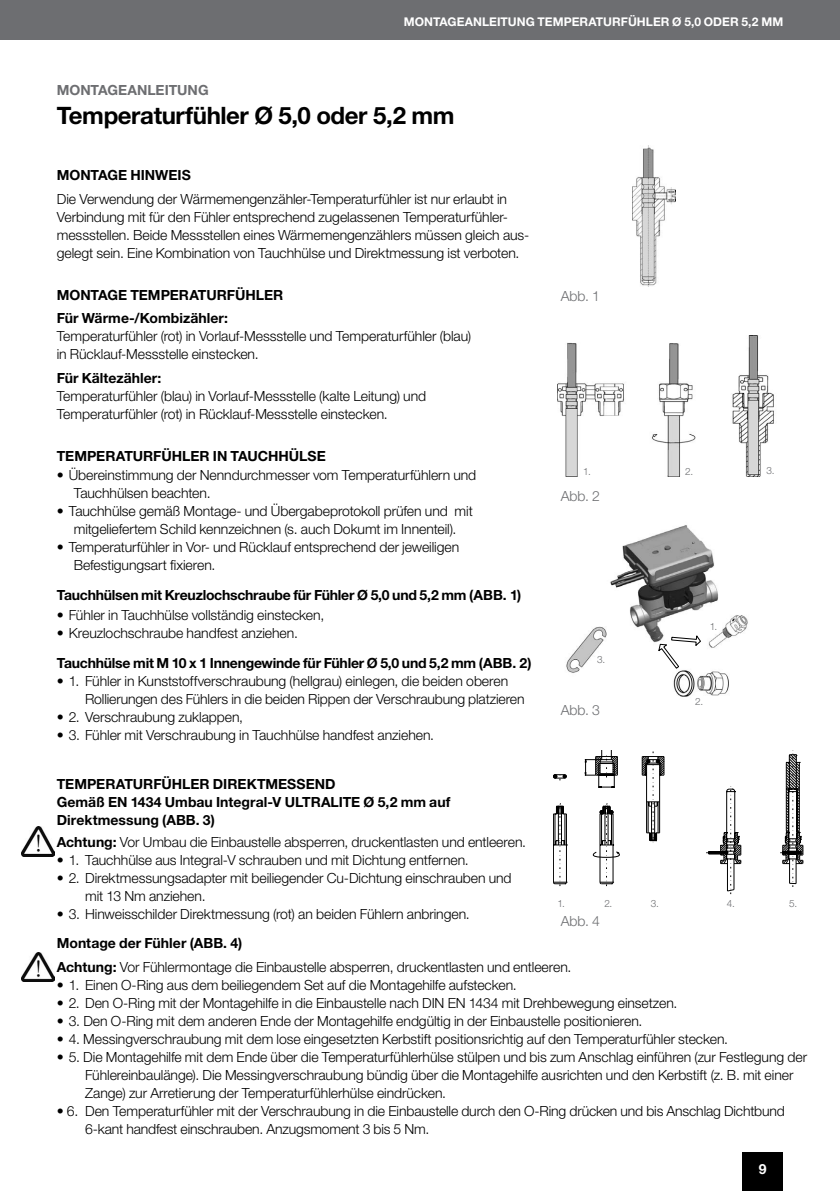
<style>
.page{position:relative;width:840px;height:1191px;background:#fff}
.page>*{position:absolute;margin:0;border:0;box-sizing:border-box;transform-origin:0 0}
.t1{font:700 24px "Helvetica Neue LT Std";letter-spacing:-.02em;color:#000}
.t2{font:300 14px/18px "Helvetica Neue LT Std";letter-spacing:-.005em;color:#000}
.t3{font:700 14px/18px "Helvetica Neue LT Std";color:#000}
.t4{font:700 14px "Helvetica Neue LT Std";letter-spacing:-.02em;color:#000}
.t5{font:300 14px "Helvetica Neue LT Std";color:#6d6e71}
.t6{font:700 14px "Helvetica Neue LT Std";color:#6d6e71}
.t7{font:700 14px "Helvetica Neue LT Std";color:#fff}
.t8{font:700 12px "Helvetica Neue LT Std";letter-spacing:.005em;color:#fff}
.t9{font:300 10px "Helvetica Neue LT Std";color:#6d6e71}
.s1{font-weight:700}
</style>
<div class="page">
<div style="left:742px;top:1152px;width:40px;height:39px;background:#000"></div>
<div style="left:0;top:0;width:839px;height:40px;background:#6d6e71"></div>
<img style="left:632px;top:145px;width:43px;height:141px">
<img style="left:557px;top:335px;width:217px;height:141px">
<img style="left:566px;top:525px;width:182px;height:172px">
<svg style="left:657px;top:635px;width:43px;height:34px"></svg>
<svg style="left:553px;top:751px;width:250px;height:143px"></svg>
<img style="left:22px;top:827px;width:32px;height:29px">
<img style="left:22px;top:952px;width:32px;height:29px">
<p class="t8" style="left:403px;top:14px;width:380px">MONTAGEANLEITUNG TEMPERATURFÜHLER Ø 5,0 ODER 5,2 MM</p>
<p class="t6" style="left:57px;top:81px;width:153px">MONTAGEANLEITUNG</p>
<h1 class="t1" style="left:57px;top:100px;width:399px">Temperaturfühler Ø 5,0 oder 5,2 mm</h1>
<p class="t3" style="left:57px;top:166px;width:135px">MONTAGE HINWEIS</p>
<p class="t2" style="left:57px;top:189px;width:474px">Die Verwendung der Wärmemengenzähler-Temperaturfühler ist nur erlaubt in Verbindung mit für den Fühler entsprechend zugelassenen Temperaturfühler&shy;messstellen. Beide Messstellen eines Wärmemengenzählers müssen gleich aus&shy;gelegt sein. Eine Kombination von Tauchhülse und Direktmessung ist verboten.</p>
<p class="t3" style="left:57px;top:282px;width:228px;line-height:23.6px">MONTAGE TEMPERATURFÜHLER<br>Für Wärme-/Kombizähler:</p>
<p class="t2" style="left:57px;top:327px;width:415px">Temperaturfühler (rot) in Vorlauf-Messstelle und Temperaturfühler (blau) in Rücklauf-Messstelle einstecken.</p>
<p class="t3" style="left:57px;top:368px;width:106px">Für Kältezähler:</p>
<p class="t2" style="left:57px;top:387px;width:371px">Temperaturfühler (blau) in Vorlauf-Messstelle (kalte Leitung) und<br>Temperaturfühler (rot) in Rücklauf-Messstelle einstecken.</p>
<p class="t3" style="left:57px;top:446px;width:270px">TEMPERATURFÜHLER IN TAUCHHÜLSE</p>
<p class="t2" style="left:74px;top:466px;width:404px;text-indent:-17px">• Übereinstimmung der Nenndurchmesser vom Temperaturfühlern und<br>Tauchhülsen beachten.</p>
<p class="t2" style="left:57px;top:502px;width:417px;text-align:center">• Tauchhülse gemäß Montage- und Übergabeprotokoll prüfen und mit mitgeliefertem Schild kennzeichnen (s. auch Dokumt im Innenteil).</p>
<p class="t2" style="left:74px;top:538px;width:387px;text-indent:-17px">• Temperaturfühler in Vor- und Rücklauf entsprechend der jeweiligen<br>Befestigungsart fixieren.</p>
<p class="t4" style="left:57px;top:586px;width:466px">Tauchhülsen mit Kreuzlochschraube für Fühler Ø 5,0 und 5,2 mm (ABB. 1)</p>
<p class="t2" style="left:57px;top:606px;width:269px">• Fühler in Tauchhülse vollständig einstecken,</p>
<p class="t2" style="left:57px;top:624px;width:242px">• Kreuzlochschraube handfest anziehen.</p>
<p class="t4" style="left:57px;top:654px;width:476px">Tauchhülse mit M 10 x 1 Innengewinde für Fühler Ø 5,0 und 5,2 mm (ABB. 2)</p>
<p class="t2" style="left:85px;top:672px;width:440px;text-indent:-28px">• 1. Fühler in Kunststoffverschraubung (hellgrau) einlegen, die beiden oberen<br>Rollierungen des Fühlers in die beiden Rippen der Verschraubung platzieren</p>
<p class="t2" style="left:57px;top:708px;width:188px">• 2. Verschraubung zuklappen,</p>
<p class="t2" style="left:57px;top:726px;width:378px">• 3. Fühler mit Verschraubung in Tauchhülse handfest anziehen.</p>
<p class="t3" style="left:57px;top:774px;width:395px">TEMPERATURFÜHLER DIREKTMESSEND<br>Gemäß EN 1434 Umbau Integral-V ULTRALITE Ø 5,2 mm auf<br>Direktmessung (ABB. 3)</p>
<p class="t2" style="left:57px;top:832px;width:470px"><span class="s1">Achtung:</span> Vor Umbau die Einbaustelle absperren, druckentlasten und entleeren.</p>
<p class="t2" style="left:57px;top:850px;width:413px">• 1. Tauchhülse aus Integral-V schrauben und mit Dichtung entfernen.</p>
<p class="t2" style="left:85px;top:868px;width:428px;text-indent:-28px">• 2. Direktmessungsadapter mit beiliegender Cu-Dichtung einschrauben und mit 13 Nm anziehen.</p>
<p class="t2" style="left:57px;top:904px;width:414px">• 3. Hinweisschilder Direktmessung (rot) an beiden Fühlern anbringen.</p>
<p class="t5" style="left:560px;top:288px;width:41px">Abb. 1</p>
<p class="t9" style="left:583px;top:466px;width:9px">1.</p>
<p class="t9" style="left:684px;top:466px;width:9px">2.</p>
<p class="t9" style="left:766px;top:465px;width:10px">3.</p>
<p class="t5" style="left:560px;top:487px;width:41px">Abb. 2</p>
<p class="t9" style="left:709px;top:620px;width:9px">1.</p>
<p class="t9" style="left:596px;top:653px;width:10px">3.</p>
<p class="t9" style="left:694px;top:695px;width:9px">2.</p>
<p class="t5" style="left:560px;top:701px;width:41px">Abb. 3</p>
<p class="t9" style="left:557px;top:897px;width:9px">1.</p>
<p class="t9" style="left:604px;top:897px;width:9px">2.</p>
<p class="t9" style="left:650px;top:897px;width:10px">3.</p>
<p class="t9" style="left:726px;top:897px;width:10px">4.</p>
<p class="t9" style="left:788px;top:897px;width:10px">5.</p>
<p class="t5" style="left:560px;top:912px;width:41px">Abb. 4</p>
<p class="t2" style="left:57px;top:931px;width:516px;line-height:23.6px"><span class="s1">Montage der Fühler (ABB. 4)<br>Achtung:</span> Vor Fühlermontage die Einbaustelle absperren, druckentlasten und entleeren.</p>
<p class="t2" style="left:57px;top:975px;width:461px">• 1. Einen O-Ring aus dem beiliegendem Set auf die Montagehilfe aufstecken.</p>
<p class="t2" style="left:57px;top:993px;width:621px">• 2. Den O-Ring mit der Montagehilfe in die Einbaustelle nach DIN EN 1434 mit Drehbewegung einsetzen.</p>
<p class="t2" style="left:57px;top:1011px;width:587px">• 3. Den O-Ring mit dem anderen Ende der Montagehilfe endgültig in der Einbaustelle positionieren.</p>
<p class="t2" style="left:57px;top:1029px;width:672px">• 4. Messingverschraubung mit dem lose eingesetzten Kerbstift positionsrichtig auf den Temperaturfühler stecken.</p>
<p class="t2" style="left:85px;top:1047px;width:723px;text-indent:-28px">• 5. Die Montagehilfe mit dem Ende über die Temperaturfühlerhülse stülpen und bis zum Anschlag einführen (zur Festlegung der<br>Fühlereinbaulänge). Die Messingverschraubung bündig über die Montagehilfe ausrichten und den Kerbstift (z. B. mit einer<br>Zange) zur Arretierung der Temperaturfühlerhülse eindrücken.</p>
<p class="t2" style="left:85px;top:1101px;width:700px;text-indent:-28px">• 6. Den Temperaturfühler mit der Verschraubung in die Einbaustelle durch den O-Ring drücken und bis Anschlag Dichtbund<br>6-kant handfest einschrauben. Anzugsmoment 3 bis 5 Nm.</p>
<p class="t7" style="left:758px;top:1160px;width:9px">9</p>
</div>
